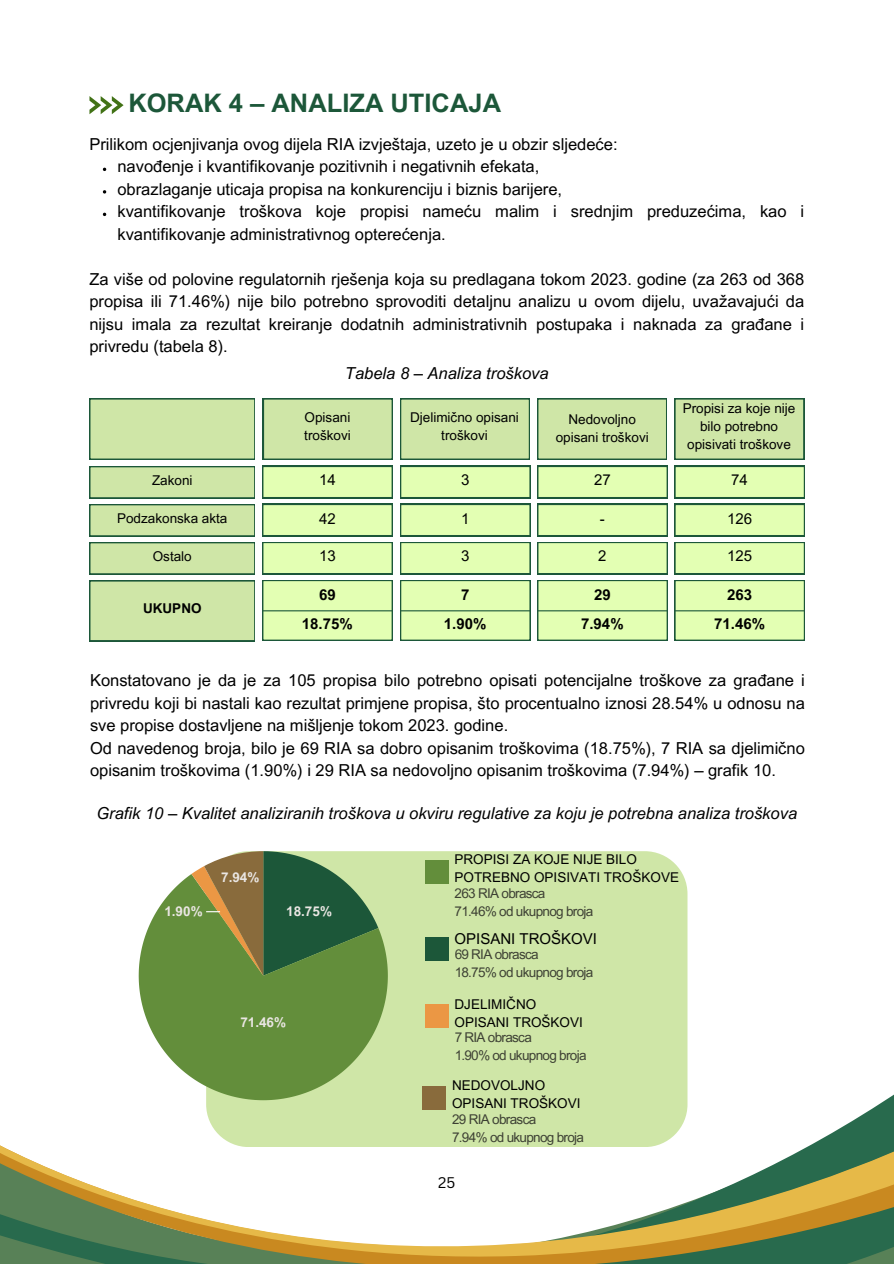
<style>
.page{position:relative;width:894px;height:1264px;background:#fff}
.page>*{position:absolute;margin:0;border:0;box-sizing:border-box;transform-origin:0 0}
.t1{font:700 25.5px "Arial MT Pro";color:#1c5739}
.t2{font:16.5px/22.5px "Arial MT Pro";color:#000}
.t3{font:italic 16.5px "Arial MT Pro";color:#000}
.t4{font:15px "Arial MT Pro";color:#000}
.t5{font:700 15px "Arial MT Pro";color:#000}
.t6{font:15px "Canva Sans";color:#000}
.t7{font:13.5px/18px "Arial MT Pro";color:#000}
.t8{font:13.5px/18px "Arial MT Pro";letter-spacing:-.05em;color:#191717}
.t9{font:700 13.5px "Arial MT Pro";color:#eae6e3}
.t10{font:700 13.5px "Arial MT Pro";color:#000}
</style>
<div class="page">
<svg style="left:89px;top:96px;width:34px;height:18px"></svg>
<div style="left:89px;top:398px;width:166px;height:61px;background:#cfe6a7"></div>
<svg style="left:89px;top:466px;width:166px;height:32px;background:#c0da9e"></svg>
<svg style="left:89px;top:504px;width:166px;height:32px;background:#c0da9e"></svg>
<svg style="left:89px;top:542px;width:166px;height:32px;background:#c0da9e"></svg>
<div style="left:89px;top:580px;width:166px;height:61px;background:#cfe6a7"></div>
<svg style="left:263px;top:398px;width:129px;height:61px;background:#c6dfa1"></svg>
<svg style="left:400px;top:398px;width:129px;height:61px;background:#c6dfa1"></svg>
<div style="left:537px;top:398px;width:129px;height:61px;background:#cfe6a7"></div>
<div style="left:674px;top:398px;width:129px;height:61px;background:#cfe6a7"></div>
<svg style="left:262px;top:466px;width:130px;height:32px;background:#d3f1a9"></svg>
<svg style="left:262px;top:504px;width:130px;height:32px;background:#d3f1a9"></svg>
<svg style="left:262px;top:542px;width:130px;height:32px;background:#d3f1a9"></svg>
<svg style="left:262px;top:580px;width:130px;height:60px;background:#d9f7ad"></svg>
<hr style="left:262px;top:610px;width:130px;height:1px;background:#1c5739">
<svg style="left:400px;top:466px;width:130px;height:32px;background:#d3f1a9"></svg>
<svg style="left:400px;top:504px;width:130px;height:32px;background:#d3f1a9"></svg>
<svg style="left:400px;top:542px;width:130px;height:32px;background:#d3f1a9"></svg>
<svg style="left:400px;top:580px;width:130px;height:60px;background:#d9f7ad"></svg>
<hr style="left:400px;top:610px;width:130px;height:1px;background:#1c5739">
<svg style="left:537px;top:466px;width:130px;height:32px;background:#d3f1a9"></svg>
<svg style="left:537px;top:504px;width:130px;height:32px;background:#d3f1a9"></svg>
<svg style="left:537px;top:542px;width:130px;height:32px;background:#d3f1a9"></svg>
<svg style="left:537px;top:580px;width:130px;height:60px;background:#d9f7ad"></svg>
<hr style="left:537px;top:610px;width:130px;height:1px;background:#1c5739">
<svg style="left:674px;top:466px;width:130px;height:32px;background:#d3f1a9"></svg>
<svg style="left:674px;top:504px;width:130px;height:32px;background:#d3f1a9"></svg>
<svg style="left:674px;top:542px;width:130px;height:32px;background:#d3f1a9"></svg>
<svg style="left:674px;top:580px;width:130px;height:60px;background:#d9f7ad"></svg>
<hr style="left:674px;top:610px;width:130px;height:1px;background:#1c5739">
<div style="left:206px;top:851px;width:481px;height:296px;background:#cfe6a7;border-radius:43px"></div>
<svg style="left:150px;top:874px;width:41px;height:50px;fill:#638e3b"></svg>
<div style="left:425px;top:860px;width:23px;height:23px;background:#638e3b"></div>
<svg style="left:191px;top:851px;width:187px;height:73px"></svg>
<svg style="left:138px;top:924px;width:550px;height:85px"></svg>
<svg style="left:0;top:1009px;width:893px;height:254px"></svg>
<p class="t1" style="left:128px;top:94px;width:374px">KORAK 4 – ANALIZA UTICAJA</p>
<h1 class="t2" style="left:89px;top:135px;width:529px">Prilikom ocjenjivanja ovog dijela RIA izvještaja, uzeto je u obzir sljedeće:</h1>
<h4 class="t2" style="left:117px;top:157px;width:423px">navođenje i kvantifikovanje pozitivnih i negativnih efekata,</h4>
<p class="t2" style="left:117px;top:180px;width:446px">obrazlaganje uticaja propisa na konkurenciju i biznis barijere,</p>
<p class="t2" style="left:117px;top:202px;width:688px">kvantifikovanje troškova koje propisi nameću malim i srednjim preduzećima, kao i kvantifikovanje administrativnog opterećenja.</p>
<p class="t2" style="left:89px;top:270px;width:716px;text-align:justify">Za više od polovine regulatornih rješenja koja su predlagana tokom 2023. godine (za 263 od 368 propisa ili 71.46%) nije bilo potrebno sprovoditi detaljnu analizu u ovom dijelu, uvažavajući da nijsu imala za rezultat kreiranje dodatnih administrativnih postupaka i naknada za građane i privredu (tabela 8).</p>
<p class="t7" style="left:152px;top:472px;width:42px">Zakoni</p>
<p class="t7" style="left:117px;top:511px;width:112px">Podzakonska akta</p>
<p class="t7" style="left:153px;top:549px;width:41px">Ostalo</p>
<p class="t10" style="left:143px;top:603px;width:60px">UKUPNO</p>
<h4 class="t3" style="left:345px;top:367px;width:205px">Tabela 8 – Analiza troškova</h4>
<p class="t7" style="left:304px;top:410px;width:47px">Opisani</p>
<p class="t7" style="left:304px;top:428px;width:48px">troškovi</p>
<p class="t4" style="left:319px;top:474px;width:18px">14</p>
<p class="t4" style="left:319px;top:513px;width:18px">42</p>
<p class="t4" style="left:319px;top:550px;width:18px">13</p>
<p class="t5" style="left:319px;top:588px;width:18px">69</p>
<p class="t5" style="left:302px;top:618px;width:52px">18.75%</p>
<p class="t7" style="left:410px;top:410px;width:110px">Djelimično opisani</p>
<p class="t7" style="left:441px;top:428px;width:48px">troškovi</p>
<h4 class="t4" style="left:461px;top:474px;width:10px">3</h4>
<p class="t4" style="left:461px;top:513px;width:10px">1</p>
<p class="t4" style="left:461px;top:550px;width:10px">3</p>
<p class="t5" style="left:461px;top:588px;width:10px">7</p>
<p class="t5" style="left:444px;top:618px;width:44px">1.90%</p>
<p class="t7" style="left:568px;top:411px;width:69px">Nedovoljno</p>
<p class="t7" style="left:555px;top:429px;width:95px">opisani troškovi</p>
<h4 class="t4" style="left:594px;top:474px;width:18px">27</h4>
<h5 class="t4" style="left:599px;top:513px;width:6px">-</h5>
<p class="t4" style="left:598px;top:550px;width:10px">2</p>
<h3 class="t5" style="left:594px;top:588px;width:18px">29</h3>
<p class="t5" style="left:581px;top:618px;width:44px">7.94%</p>
<p class="t7" style="left:682px;top:401px;width:114px;text-align:center">Propisi za koje nije bilo potrebno opisivati troškove</p>
<h3 class="t4" style="left:731px;top:474px;width:18px">74</h3>
<p class="t4" style="left:726px;top:513px;width:27px">126</p>
<h3 class="t4" style="left:726px;top:550px;width:27px">125</h3>
<h3 class="t5" style="left:726px;top:588px;width:27px">263</h3>
<h3 class="t5" style="left:714px;top:618px;width:52px">71.46%</h3>
<h4 class="t2" style="left:90px;top:671px;width:716px">Konstatovano je da je za 105 propisa bilo potrebno opisati potencijalne troškove za građane i privredu koji bi nastali kao rezultat primjene propisa, što procentualno iznosi 28.54% u odnosu na sve propise dostavljene na mišljenje tokom 2023. godine.<br>Od navedenog broja, bilo je 69 RIA sa dobro opisanim troškovima (18.75%), 7 RIA sa djelimično opisanim troškovima (1.90%) i 29 RIA sa nedovoljno opisanim troškovima (7.94%) – grafik 10.</h4>
<h4 class="t3" style="left:96px;top:807px;width:702px">Grafik 10 – Kvalitet analiziranih troškova u okviru regulative za koju je potrebna analiza troškova</h4>
<h4 class="t7" style="left:454px;top:852px;width:226px">PROPISI ZA KOJE NIJE BILO<br>POTREBNO OPISIVATI TROŠKOVE</h4>
<p class="t8" style="left:454px;top:885px;width:140px">263 RIA obrasca<br>71.46% od ukupnog broja</p>
<p class="t9" style="left:221px;top:872px;width:40px">7.94%</p>
<h6 class="t9" style="left:164px;top:905px;width:40px">1.90%</h6>
<p class="t9" style="left:286px;top:905px;width:47px">18.75%</p>
<p class="t9" style="left:240px;top:1016px;width:47px">71.46%</p>
<p class="t4" style="left:454px;top:932px;width:144px">OPISANI TROŠKOVI</p>
<p class="t8" style="left:454px;top:946px;width:140px">69 RIA obrasca<br>18.75% od ukupnog broja</p>
<p class="t7" style="left:454px;top:996px;width:130px">DJELIMIČNO<br>OPISANI TROŠKOVI</p>
<p class="t8" style="left:454px;top:1029px;width:133px">7 RIA obrasca<br>1.90% od ukupnog broja</p>
<p class="t7" style="left:452px;top:1078px;width:130px">NEDOVOLJNO<br>OPISANI TROŠKOVI</p>
<p class="t8" style="left:452px;top:1111px;width:133px">29 RIA obrasca<br>7.94% od ukupnog broja</p>
<h2 class="t6" style="left:438px;top:1172px;width:19px">25</h2>
</div>
